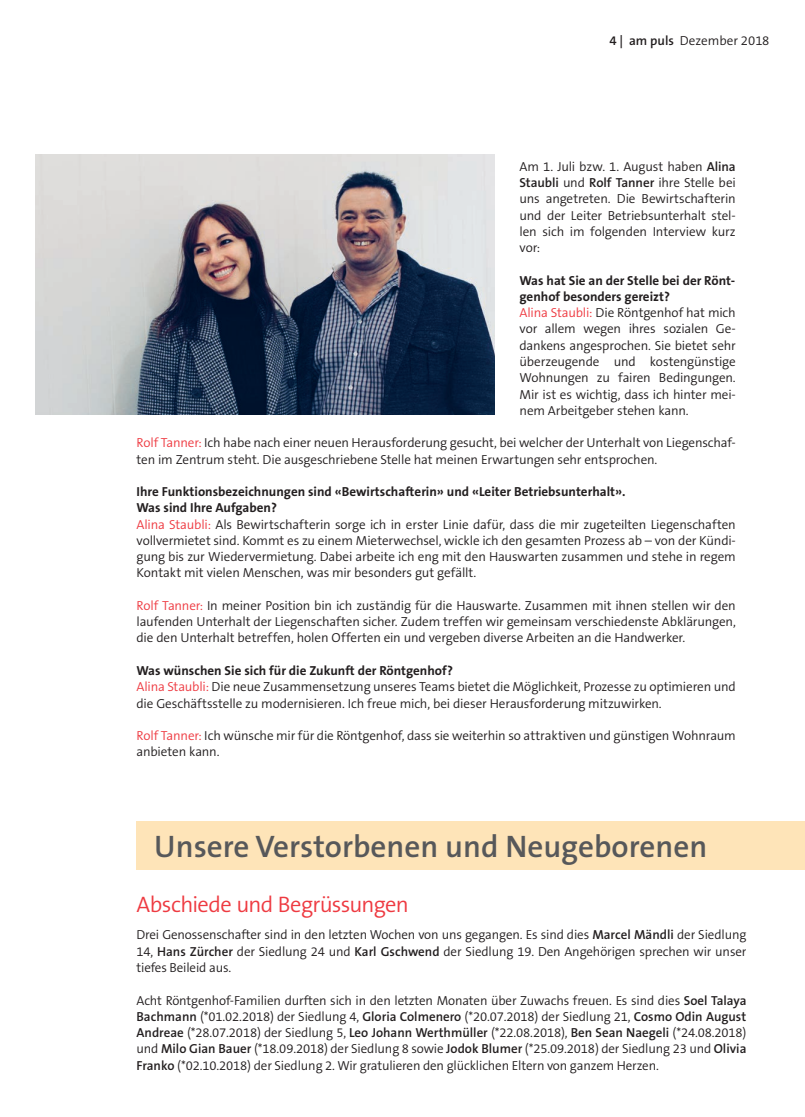
<style>
.page{position:relative;width:805px;height:1117px;background:#fff}
.page>*{position:absolute;margin:0;border:0;box-sizing:border-box;transform-origin:0 0}
.t1{font:600 31.25px "The Sans B6";color:#57585a}
.t2{font:300 22.5px "The Sans B4";letter-spacing:-.03em;color:#ee3a41}
.t3{font:300 13.12px/16.2px "The Sans B4";letter-spacing:-.01em;color:#231f20;text-align:justify}
.t4{font:700 13.12px/16.2px "The Sans B7";color:#231f20}
.t5{font:600 13.12px "The Sans B6";letter-spacing:-.01em;color:#231f20}
.s1{font-family:"The Sans B6";font-weight:600}
.s2{font-family:"The Sans B4";font-weight:300}
.s3{color:#ee3a41}
</style>
<div class="page">
<div style="left:136px;top:821px;width:668px;height:48px;background:#fee4b8"></div>
<img style="left:35px;top:154px;width:459px;height:260px">
<p class="t3" style="left:609px;top:33px;width:161px"><span class="s1">4 | am puls</span> Dezember 2018</p>
<p class="t3" style="left:519px;top:159px;width:218px">Am 1. Juli bzw. 1. August haben <span class="s1">Alina</span></p>
<p class="t5" style="left:519px;top:176px;width:218px">Staubli <span class="s2">und</span> Rolf Tanner <span class="s2">ihre Stelle bei</span></p>
<p class="t3" style="left:519px;top:191px;width:218px">uns angetreten. Die Bewirtschafterin und der Leiter Betriebsunterhalt stel&shy;len sich im folgenden Interview kurz vor:</p>
<p class="t4" style="left:519px;top:272px;width:217px">Was hat Sie an der Stelle bei der Rönt&shy;genhof besonders gereizt?</p>
<p class="t3" style="left:519px;top:305px;width:218px"><span class="s3">Alina Staubli:</span> Die Röntgenhof hat mich vor allem wegen ihres sozialen Ge&shy;dankens angesprochen. Sie bietet sehr überzeugende und kostengünstige Wohnungen zu fairen Bedingungen.<br>Mir ist es wichtig, dass ich hinter mei&shy;nem Arbeitgeber stehen kann.</p>
<p class="t3" style="left:136px;top:435px;width:600px"><span class="s3">Rolf Tanner:</span> Ich habe nach einer neuen Herausforderung gesucht, bei welcher der Unterhalt von Liegenschaf&shy;ten im Zentrum steht. Die ausgeschriebene Stelle hat meinen Erwartungen sehr entsprochen.</p>
<p class="t4" style="left:136px;top:484px;width:490px">Ihre Funktionsbezeichnungen sind «Bewirtschafterin» und «Leiter Betriebsunterhalt».<br>Was sind Ihre Aufgaben?</p>
<p class="t3" style="left:136px;top:516px;width:600px"><span class="s3">Alina Staubli:</span> Als Bewirtschafterin sorge ich in erster Linie dafür, dass die mir zugeteilten Liegenschaften vollvermietet sind. Kommt es zu einem Mieterwechsel, wickle ich den gesamten Prozess ab – von der Kündi&shy;gung bis zur Wiedervermietung. Dabei arbeite ich eng mit den Hauswarten zusammen und stehe in regem Kontakt mit vielen Menschen, was mir besonders gut gefällt.</p>
<p class="t3" style="left:136px;top:597px;width:600px"><span class="s3">Rolf Tanner:</span> In meiner Position bin ich zuständig für die Hauswarte. Zusammen mit ihnen stellen wir den laufenden Unterhalt der Liegenschaften sicher. Zudem treffen wir gemeinsam verschiedenste Abklärungen, die den Unterhalt betreffen, holen Offerten ein und vergeben diverse Arbeiten an die Handwerker.</p>
<p class="t4" style="left:136px;top:662px;width:318px">Was wünschen Sie sich für die Zukunft der Röntgenhof?</p>
<p class="t3" style="left:136px;top:679px;width:600px"><span class="s3">Alina Staubli:</span> Die neue Zusammensetzung unseres Teams bietet die Möglichkeit, Prozesse zu optimieren und die Geschäftsstelle zu modernisieren. Ich freue mich, bei dieser Herausforderung mitzuwirken.</p>
<p class="t3" style="left:136px;top:727px;width:600px"><span class="s3">Rolf Tanner:</span> Ich wünsche mir für die Röntgenhof, dass sie weiterhin so attraktiven und günstigen Wohnraum anbieten kann.</p>
<h1 class="t1" style="left:154px;top:829px;width:554px">Unsere Verstorbenen und Neugeborenen</h1>
<h2 class="t2" style="left:136px;top:892px;width:274px">Abschiede und Begrüssungen</h2>
<p class="t3" style="left:136px;top:927px;width:611px">Drei Genossenschafter sind in den letzten Wochen von uns gegangen. Es sind dies <span class="s1">Marcel Mändli</span> der Siedlung 14, <span class="s1">Hans Zürcher</span> der Siedlung 24 und <span class="s1">Karl Gschwend</span> der Siedlung 19. Den Angehörigen sprechen wir unser tiefes Beileid aus.</p>
<p class="t3" style="left:136px;top:992px;width:611px">Acht Röntgenhof-Familien durften sich in den letzten Monaten über Zuwachs freuen. Es sind dies <span class="s1">Soel Talaya Bachmann</span> (*01.02.2018) der Siedlung 4, <span class="s1">Gloria Colmenero</span> (*20.07.2018) der Siedlung 21, <span class="s1">Cosmo Odin August Andreae</span> (*28.07.2018) der Siedlung 5, <span class="s1">Leo Johann Werthmüller</span> (*22.08.2018), <span class="s1">Ben Sean Naegeli</span> (*24.08.2018) und <span class="s1">Milo Gian Bauer</span> (*18.09.2018) der Siedlung 8 sowie <span class="s1">Jodok Blumer</span> (*25.09.2018) der Siedlung 23 und <span class="s1">Olivia Franko</span> (*02.10.2018) der Siedlung 2. Wir gratulieren den glücklichen Eltern von ganzem Herzen.</p>
</div>
